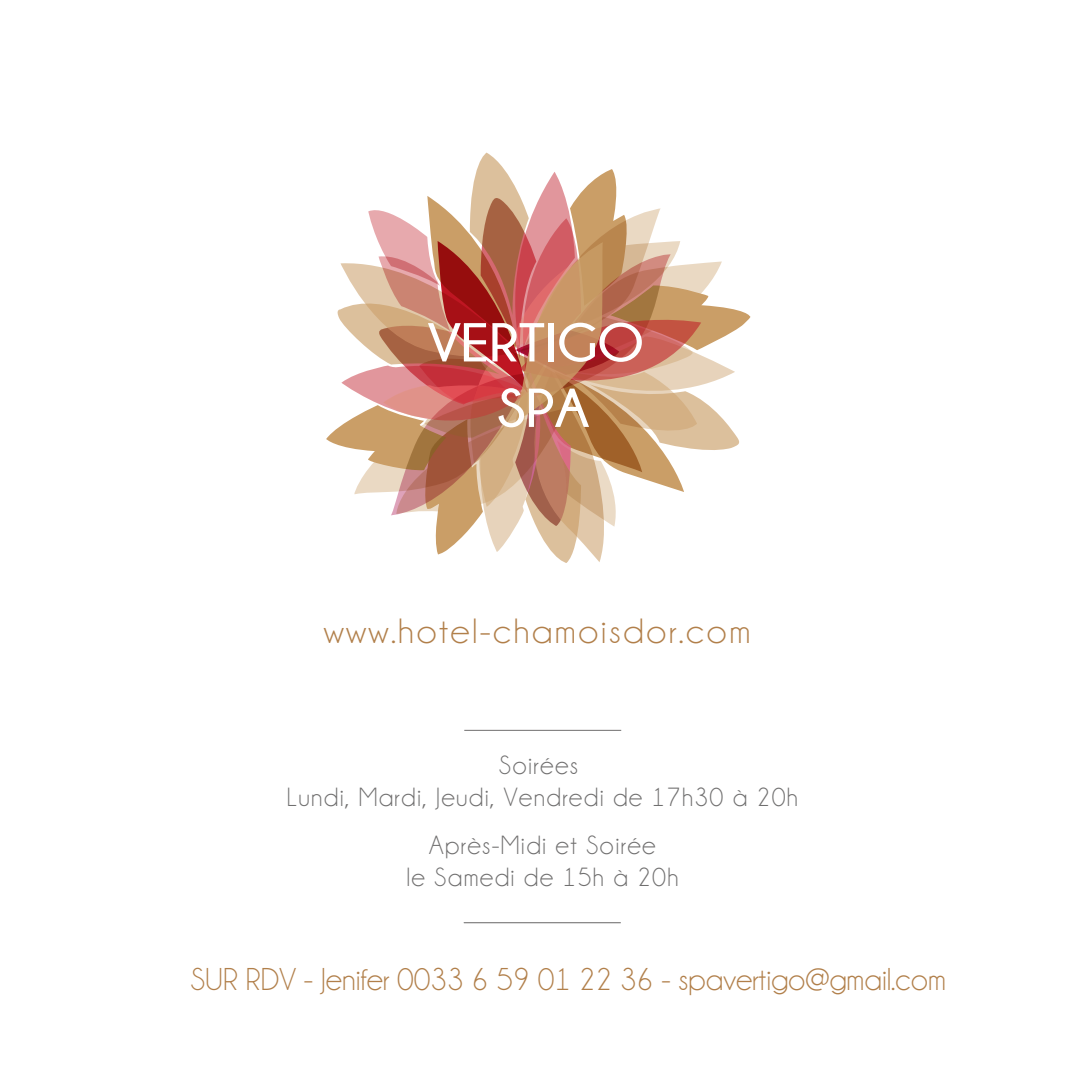
<style>
.page{position:relative;width:1078px;height:1078px;background:#fff}
.page>*{position:absolute;margin:0;border:0;box-sizing:border-box;transform-origin:0 0}
.t1{font:700 54.5px/65.5px "Champagne&Limousines";color:#fff;text-align:center;scale:1.06 1}
.t2{font:35.5px "Champagne&Limousines";letter-spacing:.06em;color:#b17f4a;scale:1.06 1}
.t3{font:32px "Champagne&Limousines";color:#b17f4a}
.t4{font:26.5px/32px "Champagne&Limousines";letter-spacing:.05em;color:#706f6f;text-align:center}
</style>
<div class="page">
<svg style="left:326px;top:153px;width:424px;height:410px"></svg>
<hr style="left:463px;top:922px;width:157px;height:1px;background:#706f6f">
<hr style="left:464px;top:730px;width:157px;height:1px;background:#858484">
<hr style="left:464px;top:729px;width:157px;height:1px;background:#706f6f">
<h1 class="t1" style="left:428px;top:309px;width:205px">VERTIGO<br>SPA</h1>
<h2 class="t2" style="left:323px;top:613px;width:404px">www.hotel-chamoisdor.com</h2>
<p class="t4" style="left:287px;top:749px;width:512px">Soirées<br>Lundi, Mardi, Jeudi, Vendredi de 17h30 à 20h</p>
<p class="t4" style="left:406px;top:828px;width:274px">Après-Midi et Soirée<br>le Samedi de 15h à 20h</p>
<p class="t3" style="left:190px;top:963px;width:756px">SUR RDV - Jenifer 0033 6 59 01 22 36 - spavertigo@gmail.com</p>
</div>
